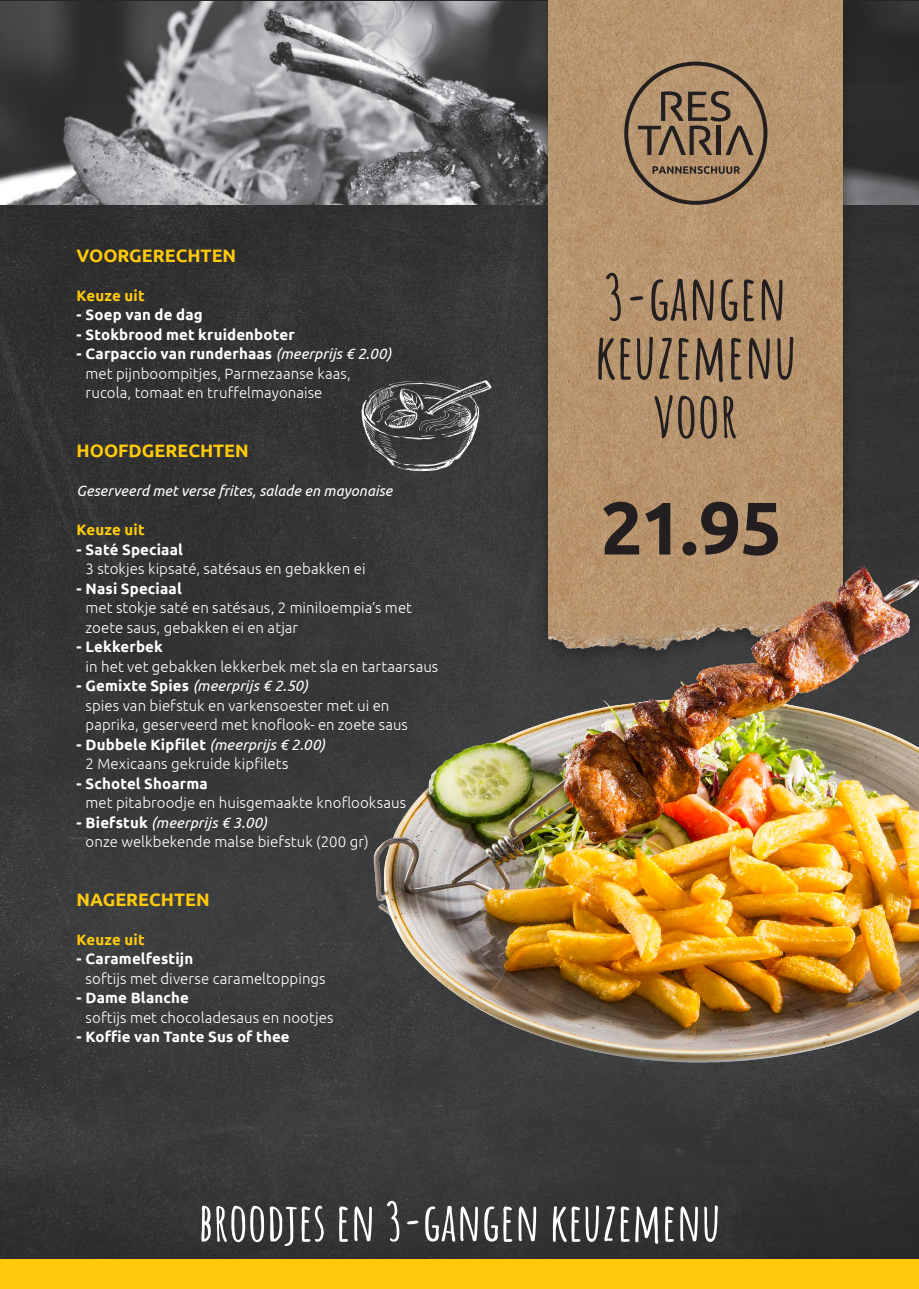
<style>
.page{position:relative;width:919px;height:1289px;background:#fff}
.page>*{position:absolute;margin:0;border:0;box-sizing:border-box;transform-origin:0 0}
.Tussenkop{font:700 74.4px "Ubuntu";color:#231f20}
.t1{font:700 62.1px/58.5px "Amatic SC";color:#231f20;text-align:center}
.t2{font:700 52.5px "Amatic SC";color:#fff}
.Kop{font:700 18px "Ubuntu";color:#feca0a}
.Tussenkop-2{font:300 15px/19.5px "Ubuntu";letter-spacing:.005em;color:#fff}
.body{font:300 15px/19.5px "Ubuntu";letter-spacing:.005em;color:#fff}
.Tussenkop-3{font:700 15px "Ubuntu";letter-spacing:.01em;color:#fff}
.body-2{font:700 15px "Ubuntu";letter-spacing:.01em;color:#fff}
.Tussenkop-4{font:italic 15px "Ubuntu";letter-spacing:.005em;color:#fff}
.body-3{font:italic 15px "Ubuntu";letter-spacing:.005em;color:#fff}
.Tussenkop-5{font:700 15px "Ubuntu";letter-spacing:.01em;color:#feca0a}
.s1{font-weight:400;font-style:italic}
.s2{font-weight:700;font-style:normal}
</style>
<div class="page">
<div style="left:0;top:0;width:918px;height:1288px;background:#363637"></div>
<div style="left:0;top:1259px;width:918px;height:29px;background:#feca0a"></div>
<img style="left:0;top:1px;width:918px;height:204px">
<div style="left:534px;top:0;width:322px;height:667px;background:#231f20;opacity:.75"></div>
<img style="left:549px;top:0;width:293px;height:552px">
<svg style="left:361px;top:380px;width:130px;height:91px"></svg>
<img style="left:355px;top:552px;width:563px;height:530px">
<svg style="left:624px;top:62px;width:143px;height:143px;background:#9b7e5f"></svg>
<p class="Kop" style="left:77px;top:244px;width:161px">VOORGERECHTEN</p>
<p class="Tussenkop-5" style="left:77px;top:286px;width:70px">Keuze uit</p>
<p class="Tussenkop-3" style="left:77px;top:306px;width:128px">- Soep van de dag</p>
<p class="Tussenkop-3" style="left:77px;top:325px;width:219px">- Stokbrood met kruidenboter</p>
<p class="body-2" style="left:77px;top:345px;width:316px">- Carpaccio van runderhaas <span class="s1">(meerprijs € 2.00)</span></p>
<p class="body" style="left:86px;top:363px;width:267px">met pijnboompitjes, Parmezaanse kaas, rucola, tomaat en truffelmayonaise</p>
<p class="Kop" style="left:77px;top:439px;width:174px">HOOFDGERECHTEN</p>
<p class="body-3" style="left:77px;top:481px;width:317px">Geserveerd met verse frites, salade en mayonaise</p>
<p class="Tussenkop-5" style="left:77px;top:520px;width:70px">Keuze uit</p>
<p class="Tussenkop-3" style="left:77px;top:540px;width:108px">- Saté Speciaal</p>
<p class="Tussenkop-2" style="left:86px;top:558px;width:281px">3 stokjes kipsaté, satésaus en gebakken ei</p>
<p class="Tussenkop-3" style="left:77px;top:579px;width:107px">- Nasi Speciaal</p>
<p class="Tussenkop-2" style="left:86px;top:597px;width:328px">met stokje saté en satésaus, 2 miniloempia’s met zoete saus, gebakken ei en atjar</p>
<p class="Tussenkop-3" style="left:77px;top:637px;width:88px">- Lekkerbek</p>
<p class="Tussenkop-2" style="left:86px;top:656px;width:354px">in het vet gebakken lekkerbek met sla en tartaarsaus</p>
<p class="Tussenkop-4" style="left:77px;top:676px;width:233px"><span class="s2">- Gemixte Spies</span> (meerprijs € 2.50)</p>
<p class="Tussenkop-2" style="left:86px;top:695px;width:324px">spies van biefstuk en varkensoester met ui en paprika, geserveerd met knoflook- en zoete saus</p>
<p class="Tussenkop-3" style="left:77px;top:735px;width:250px">- Dubbele Kipfilet <span class="s1">(meerprijs € 2.00)</span></p>
<p class="Tussenkop-2" style="left:86px;top:753px;width:204px">2 Mexicaans gekruide kipfilets</p>
<p class="Tussenkop-3" style="left:77px;top:774px;width:133px">- Schotel Shoarma</p>
<p class="Tussenkop-2" style="left:86px;top:792px;width:322px">met pitabroodje en huisgemaakte knoflooksaus</p>
<p class="Tussenkop-4" style="left:77px;top:813px;width:192px"><span class="s2">- Biefstuk</span> (meerprijs € 3.00)</p>
<p class="Tussenkop-2" style="left:86px;top:831px;width:284px">onze welkbekende malse biefstuk (200 gr)</p>
<p class="Kop" style="left:77px;top:888px;width:135px">NAGERECHTEN</p>
<p class="Tussenkop-5" style="left:77px;top:930px;width:70px">Keuze uit</p>
<p class="body-2" style="left:77px;top:949px;width:118px">- Caramelfestijn</p>
<p class="body" style="left:86px;top:968px;width:241px">softijs met diverse carameltoppings</p>
<p class="body-2" style="left:77px;top:988px;width:114px">- Dame Blanche</p>
<p class="body" style="left:86px;top:1007px;width:249px">softijs met chocoladesaus en nootjes</p>
<p class="body-2" style="left:77px;top:1027px;width:215px">- Koffie van Tante Sus of thee</p>
<p class="t1" style="left:594px;top:264px;width:204px">3-GANGEN<br>KEUZEMENU<br>VOOR</p>
<p class="Tussenkop" style="left:600px;top:483px;width:183px">21.95</p>
<p class="t2" style="left:198px;top:1181px;width:524px">BROODJES EN 3-GANGEN KEUZEMENU</p>
</div>
